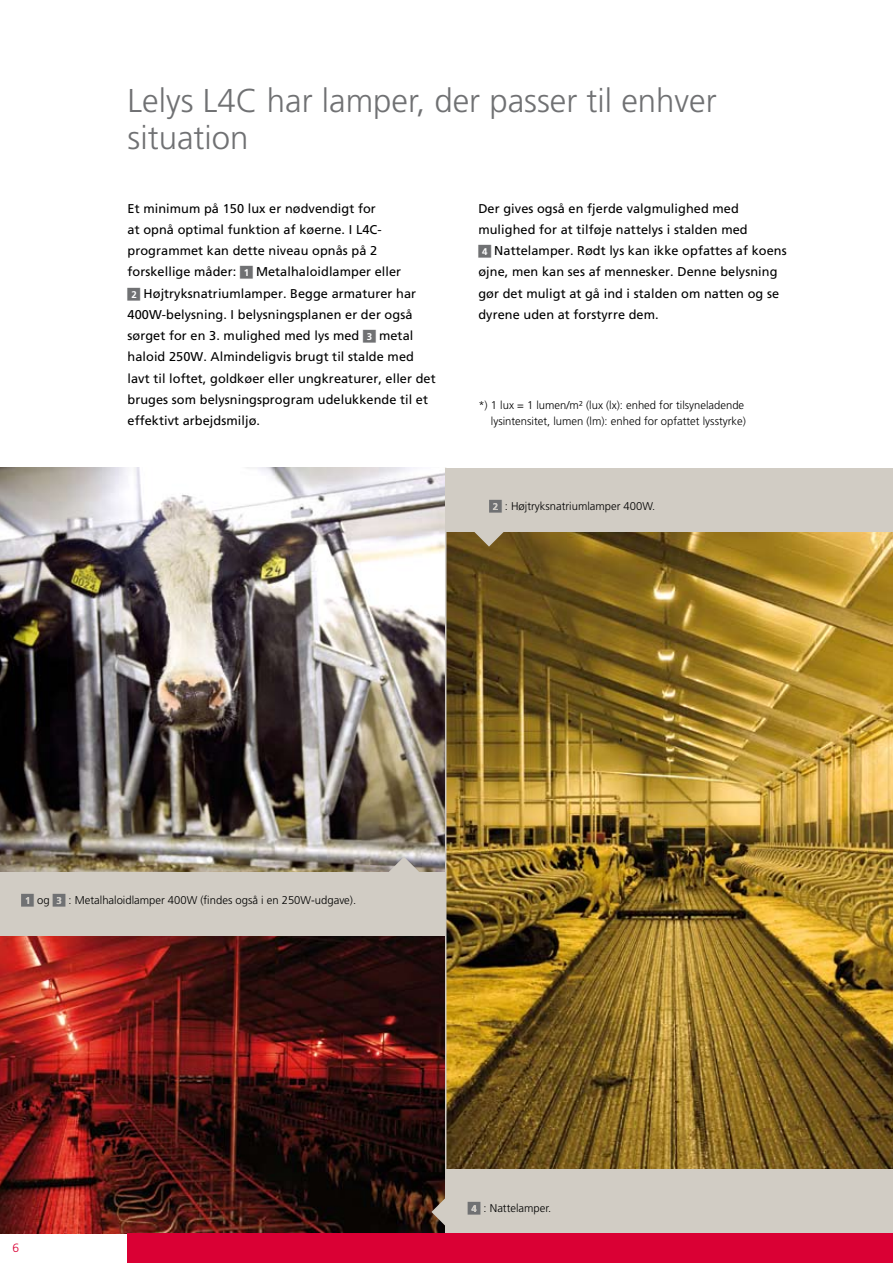
<style>
.page{position:relative;width:893px;height:1263px;background:#fff}
.page>*{position:absolute;margin:0;border:0;box-sizing:border-box;transform-origin:0 0}
.t1{font:300 33px/37.2px "Frutiger";color:#707173}
.t2{font:12.75px "Frutiger";letter-spacing:.005em;color:#000}
.t3{font:300 12px "Frutiger";color:#da0034}
.t4{font:300 11.25px/15.9px "Frutiger";color:#000;text-align:right}
.s1{font-family:"Frutiger CE";font-weight:700;font-size:9.75px;color:#fff}
</style>
<div class="page">
<img style="left:446px;top:531px;width:447px;height:638px">
<img style="left:0;top:468px;width:445px;height:404px">
<img style="left:0;top:935px;width:445px;height:298px">
<div style="left:0;top:872px;width:446px;height:63px;background:#d1ccc4"></div>
<svg style="left:431px;top:1197px;width:14px;height:30px"></svg>
<hr style="left:445px;top:468px;width:1px;height:770px;background:#d1ccc4">
<div style="left:446px;top:1169px;width:447px;height:64px;background:#d1ccc4"></div>
<div style="left:446px;top:468px;width:447px;height:63px;background:#d1ccc4"></div>
<div style="left:128px;top:1233px;width:765px;height:30px;background:#da0034"></div>
<svg style="left:389px;top:857px;width:30px;height:15px"></svg>
<svg style="left:474px;top:531px;width:30px;height:16px"></svg>
<h1 class="t1" style="left:128px;top:82px;width:591px">Lelys L4C har lamper, der passer til enhver situation</h1>
<p class="t2" style="left:128px;top:201px;width:250px">Et minimum på 150 lux er nødvendigt for</p>
<p class="t2" style="left:128px;top:222px;width:256px">at opnå optimal funktion af køerne. I L4C-</p>
<p class="t2" style="left:128px;top:243px;width:251px">programmet kan dette niveau opnås på 2</p>
<p class="t2" style="left:128px;top:264px;width:275px">forskellige måder: <span class="s1">1</span> Metalhaloidlamper eller</p>
<p class="t2" style="left:131px;top:286px;width:286px"><span class="s1">2</span> Højtryksnatriumlamper. Begge armaturer har</p>
<p class="t2" style="left:128px;top:307px;width:286px">400W-belysning. I belysningsplanen er der også</p>
<p class="t2" style="left:128px;top:328px;width:287px">sørget for en 3. mulighed med lys med <span class="s1">3</span> metal</p>
<p class="t2" style="left:128px;top:349px;width:288px">haloid 250W. Almindeligvis brugt til stalde med</p>
<p class="t2" style="left:128px;top:371px;width:310px">lavt til loftet, goldkøer eller ungkreaturer, eller det</p>
<p class="t2" style="left:128px;top:392px;width:302px">bruges som belysningsprogram udelukkende til et</p>
<p class="t2" style="left:128px;top:413px;width:134px">effektivt arbejdsmiljø.</p>
<p class="t2" style="left:478px;top:201px;width:262px">Der gives også en fjerde valgmulighed med</p>
<p class="t2" style="left:478px;top:222px;width:271px">mulighed for at tilføje nattelys i stalden med</p>
<p class="t2" style="left:482px;top:243px;width:306px"><span class="s1">4</span> Nattelamper. Rødt lys kan ikke opfattes af koens</p>
<p class="t2" style="left:478px;top:264px;width:301px">øjne, men kan ses af mennesker. Denne belysning</p>
<p class="t2" style="left:478px;top:286px;width:302px">gør det muligt at gå ind i stalden om natten og se</p>
<p class="t2" style="left:478px;top:307px;width:182px">dyrene uden at forstyrre dem.</p>
<p class="t4" style="left:478px;top:398px;width:269px">*) 1 lux = 1 lumen/m² (lux (lx): enhed for tilsyneladende lysintensitet, lumen (lm): enhed for opfattet lysstyrke)</p>
<p class="t4" style="left:493px;top:499px;width:164px"><span class="s1">2</span> : Højtryksnatriumlamper 400W.</p>
<p class="t4" style="left:25px;top:892px;width:333px"><span class="s1">1</span> og <span class="s1">3</span> : Metalhaloidlamper 400W (findes også i en 250W-udgave).</p>
<p class="t3" style="left:13px;top:1241px;width:8px">6</p>
<p class="t4" style="left:472px;top:1200px;width:81px"><span class="s1">4</span> : Nattelamper.</p>
</div>
